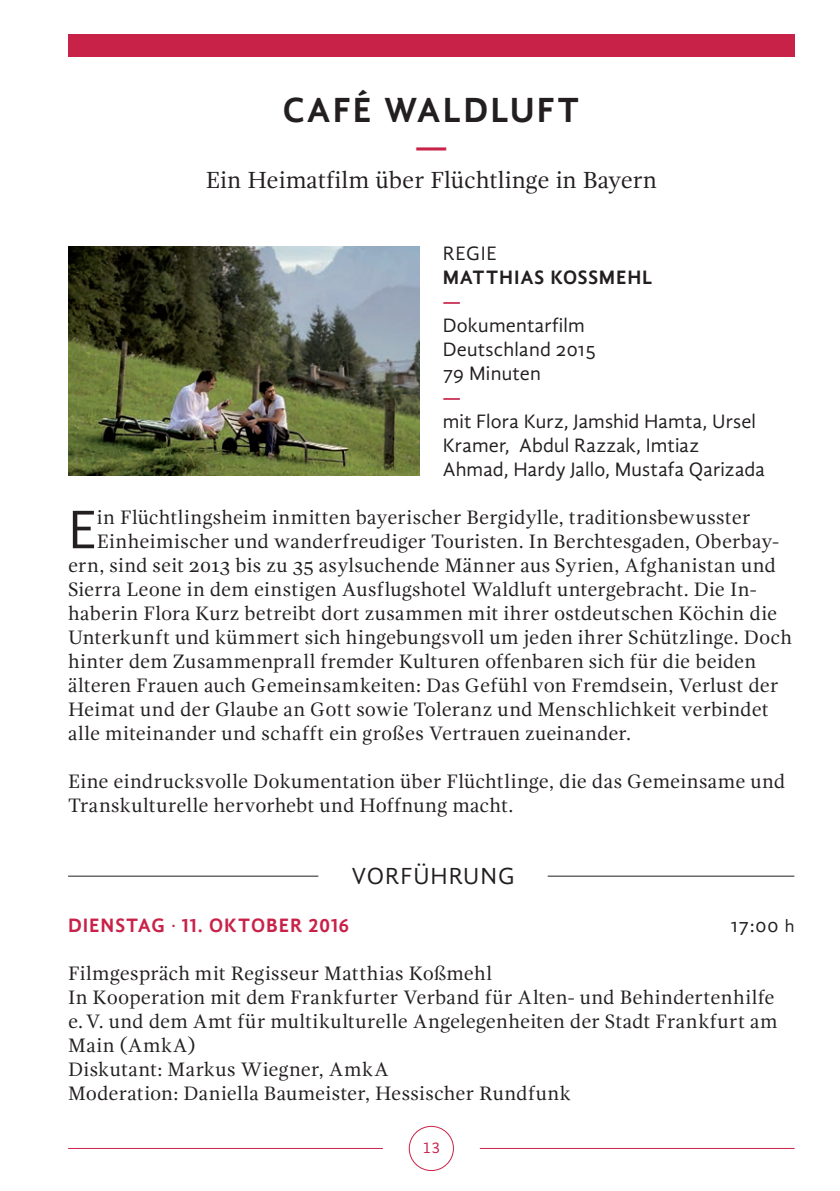
<style>
.page{position:relative;width:840px;height:1191px;background:#fff}
.page>*{position:absolute;margin:0;border:0;box-sizing:border-box;transform-origin:0 0}
.t1{font:55.8px "Gandhi Sans";color:#231f20}
.t2{font:700 36px "Gandhi Sans";letter-spacing:.06em;color:#231f20}
.t3{font:700 36px "Gandhi Sans";color:#c82249}
.t4{font:24px "Gandhi Serif";color:#231f20}
.t5{font:24px "Gandhi Sans";letter-spacing:.04em;color:#231f20}
.t6{font:20px/24px "Gandhi Serif";letter-spacing:.005em;color:#231f20}
.t7{font:20px/24px "Gandhi Sans";letter-spacing:.01em;color:#231f20}
.t8{font:700 20px "Gandhi Sans";letter-spacing:.045em;color:#c82249}
.t9{font:700 20px "Gandhi Sans";letter-spacing:.04em;color:#231f20}
.t10{font:16px "Gandhi Sans";color:#c82249}
.s1{font-weight:400}
.s2{font-size:18px}
</style>
<div class="page">
<hr style="left:68px;top:1148px;width:314px;height:1px;background:#c82249">
<hr style="left:479px;top:1148px;width:315px;height:1px;background:#c82249">
<div style="left:408px;top:1125px;width:45px;height:46px;border:1px solid #c82249;border-radius:50%"></div>
<div style="left:68px;top:34px;width:726px;height:23px;background:#c82249"></div>
<hr style="left:68px;top:875px;width:250px;height:1px;background:#231f20">
<hr style="left:547px;top:875px;width:247px;height:1px;background:#231f20">
<img style="left:68px;top:247px;width:351px;height:229px">
<h2 class="t2" style="left:282px;top:89px;width:298px">CAFÉ WALDLUFT</h2>
<h2 class="t3" style="left:415px;top:125px;width:34px">—</h2>
<p class="t4" style="left:205px;top:166px;width:452px">Ein Heimatfilm über Flüchtlinge in Bayern</p>
<p class="t7" style="left:442px;top:241px;width:56px">REGIE</p>
<p class="t9" style="left:442px;top:266px;width:211px">MATTHIAS KOSSMEHL</p>
<p class="t8" style="left:442px;top:290px;width:19px">—</p>
<p class="t7" style="left:442px;top:313px;width:154px">Dokumentarfilm<br>Deutschland 2015<br>79 Minuten</p>
<p class="t8" style="left:442px;top:386px;width:19px">—</p>
<p class="t7" style="left:442px;top:409px;width:324px">mit Flora Kurz, Jamshid Hamta, Ursel<br>Kramer, Abdul Razzak, Imtiaz<br>Ahmad, Hardy Jallo, Mustafa Qarizada</p>
<h1 class="t1" style="left:68px;top:498px;width:30px">E</h1>
<p class="t6" style="left:97px;top:505px;width:654px">in Flüchtlingsheim inmitten bayerischer Bergidylle, traditionsbewusster</p>
<p class="t6" style="left:97px;top:529px;width:683px">Einheimischer und wanderfreudiger Touristen. In Berchtesgaden, Oberbay-</p>
<p class="t6" style="left:68px;top:553px;width:709px">ern, sind seit 2013 bis zu 35 asylsuchende Männer aus Syrien, Afghanistan und</p>
<p class="t6" style="left:68px;top:577px;width:689px">Sierra Leone in dem einstigen Ausflugshotel Waldluft untergebracht. Die In-</p>
<p class="t6" style="left:68px;top:601px;width:710px">haberin Flora Kurz betreibt dort zusammen mit ihrer ostdeutschen Köchin die</p>
<p class="t6" style="left:68px;top:625px;width:725px">Unterkunft und kümmert sich hingebungsvoll um jeden ihrer Schützlinge. Doch</p>
<p class="t6" style="left:68px;top:649px;width:689px">hinter dem Zusammenprall fremder Kulturen offenbaren sich für die beiden</p>
<p class="t6" style="left:68px;top:673px;width:711px">älteren Frauen auch Gemeinsamkeiten: Das Gefühl von Fremdsein, Verlust der</p>
<p class="t6" style="left:68px;top:697px;width:702px">Heimat und der Glaube an Gott sowie Toleranz und Menschlichkeit verbindet</p>
<p class="t6" style="left:68px;top:721px;width:564px">alle miteinander und schafft ein großes Vertrauen zueinander.</p>
<p class="t6" style="left:68px;top:769px;width:718px">Eine eindrucksvolle Dokumentation über Flüchtlinge, die das Gemeinsame und<br>Transkulturelle hervorhebt und Hoffnung macht.</p>
<p class="t5" style="left:351px;top:862px;width:164px">VORFÜHRUNG</p>
<p class="t8" style="left:68px;top:914px;width:282px">DIENSTAG <span class="s1">·</span> 11. OKTOBER 2016</p>
<p class="t7" style="left:730px;top:913px;width:65px">17:00 <span class="s2">h</span></p>
<p class="t6" style="left:68px;top:961px;width:710px">Filmgespräch mit Regisseur Matthias Koßmehl<br>In Kooperation mit dem Frankfurter Verband für Alten- und Behindertenhilfe e. V. und dem Amt für multikulturelle Angelegenheiten der Stadt Frankfurt am Main (AmkA)<br>Diskutant: Markus Wiegner, AmkA<br>Moderation: Daniella Baumeister, Hessischer Rundfunk</p>
<p class="t10" style="left:422px;top:1138px;width:19px">13</p>
</div>
